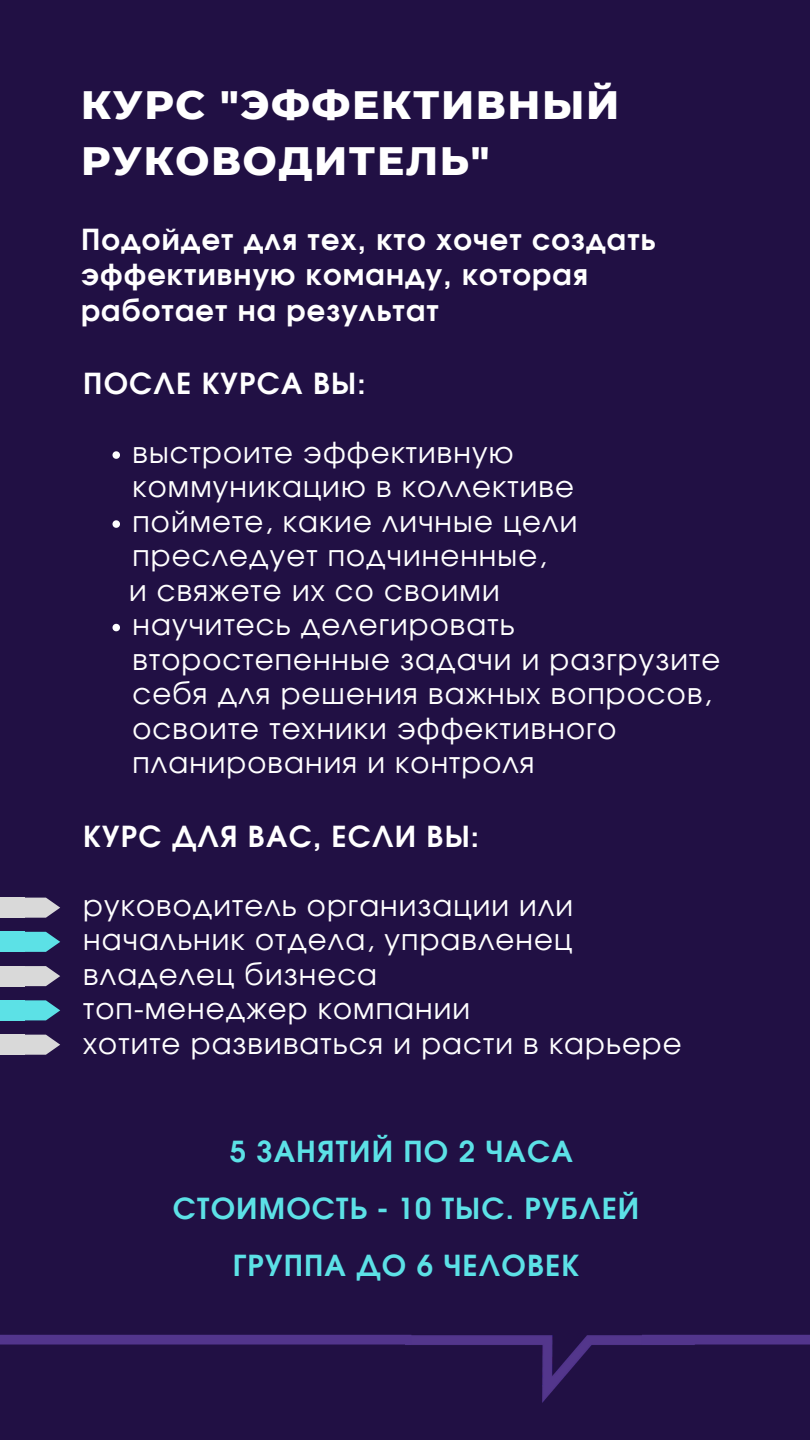
<style>
.page{position:relative;width:810px;height:1440px;background:#211044}
.page>*{position:absolute;margin:0;border:0;box-sizing:border-box;transform-origin:0 0}
.t1{font:800 40.5px/56.2px "Montserrat";letter-spacing:.04em;color:#fff}
.t2{font:29px/34.5px "Evolventa";letter-spacing:.04em;color:#fff}
.t3{font:700 29px/35.2px "Evolventa";letter-spacing:.04em;color:#fff}
.t4{font:700 29px/57px "Evolventa";letter-spacing:.04em;color:#5ce1e6;text-align:center}
</style>
<div class="page">
<svg style="left:113px;top:451px;width:7px;height:8px"></svg>
<svg style="left:113px;top:520px;width:7px;height:8px"></svg>
<svg style="left:113px;top:624px;width:7px;height:7px"></svg>
<img style="left:405px;top:1334px;width:290px;height:68px">
<div style="left:0;top:1335px;width:411px;height:10px;background:#52358c"></div>
<div style="left:642px;top:1335px;width:168px;height:10px;background:#52358c"></div>
<svg style="left:25px;top:898px;width:35px;height:20px"></svg>
<div style="left:0;top:898px;width:25px;height:20px;background:#d9d9d9"></div>
<svg style="left:25px;top:1035px;width:35px;height:20px"></svg>
<div style="left:0;top:1035px;width:25px;height:20px;background:#d9d9d9"></div>
<svg style="left:25px;top:932px;width:35px;height:20px"></svg>
<div style="left:0;top:932px;width:25px;height:20px;background:#5ce1e6"></div>
<svg style="left:25px;top:1000px;width:35px;height:20px"></svg>
<div style="left:0;top:1000px;width:25px;height:20px;background:#5ce1e6"></div>
<svg style="left:25px;top:966px;width:35px;height:20px"></svg>
<div style="left:0;top:966px;width:25px;height:20px;background:#d9d9d9"></div>
<h1 class="t1" style="left:81px;top:76px;width:540px">КУРС "ЭФФЕКТИВНЫЙ<br>РУКОВОДИТЕЛЬ"</h1>
<p class="t3" style="left:81px;top:224px;width:576px">Подойдет для тех, кто хочет создать эффективную команду, которая работает на результат</p>
<p class="t3" style="left:83px;top:367px;width:284px">ПОСЛЕ КУРСА ВЫ:</p>
<p class="t2" style="left:133px;top:437px;width:446px">выстроите эффективную коммуникацию в коллективе поймете, какие личные цели преследует подчиненные,</p>
<p class="t2" style="left:129px;top:575px;width:372px">и свяжете их со своими</p>
<p class="t2" style="left:133px;top:609px;width:589px">научитесь делегировать второстепенные задачи и разгрузите себя для решения важных вопросов, освоите техники эффективного планирования и контроля</p>
<p class="t3" style="left:83px;top:820px;width:397px">КУРС ДЛЯ ВАС, ЕСЛИ ВЫ:</p>
<p class="t2" style="left:83px;top:890px;width:600px">руководитель организации или начальник отдела, управленец владелец бизнеса<br>топ-менеджер компании<br>хотите развиваться и расти в карьере</p>
<p class="t4" style="left:173px;top:1125px;width:468px">5 ЗАНЯТИЙ ПО 2 ЧАСА<br>СТОИМОСТЬ - 10 ТЫС. РУБЛЕЙ<br>ГРУППА ДО 6 ЧЕЛОВЕК</p>
</div>
